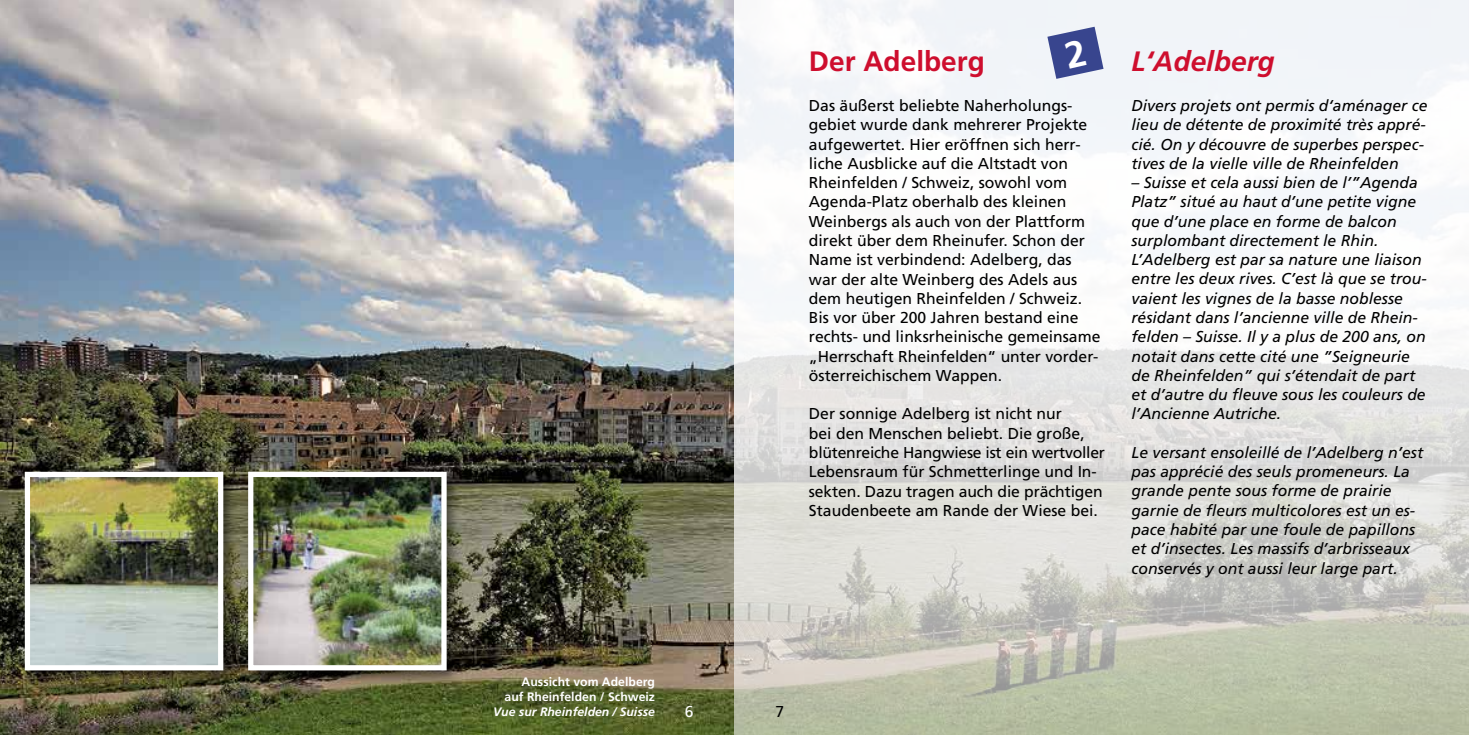
<style>
.page{position:relative;width:1469px;height:735px;background:#fff}
.page>*{position:absolute;margin:0;border:0;box-sizing:border-box;transform-origin:0 0}
.t1{font:700 28px "Frutiger CE";color:#ce0e2e}
.t2{font:italic 700 28px "Frutiger CE";color:#ce0e2e}
.t3{font:italic 15.75px/19.2px "Frutiger";color:#000}
.t4{font:15.75px/19.2px "Frutiger";color:#000}
.t5{font:15.75px "Frutiger";color:#fff}
.t6{font:700 12.25px/14.9px "Frutiger CE";color:#fff;text-align:right}
.t7{font:italic 700 12.25px "Frutiger CE";color:#fff}
</style>
<div class="page">
<img style="left:0;top:0;width:734px;height:734px">
<img style="left:734px;top:0;width:734px;height:734px">
<div style="left:243px;top:467px;width:218px;height:217px;background:#000;opacity:.5"></div>
<img style="left:254px;top:477px;width:186px;height:187px">
<div style="left:248px;top:471px;width:198px;height:199px;border:5px solid #fff"></div>
<div style="left:20px;top:467px;width:217px;height:217px;background:#000;opacity:.5"></div>
<img style="left:31px;top:477px;width:186px;height:187px">
<div style="left:25px;top:471px;width:198px;height:199px;border:5px solid #fff"></div>
<svg style="left:1047px;top:27px;width:56px;height:52px"></svg>
<h1 class="t1" style="left:809px;top:44px;width:177px">Der Adelberg</h1>
<h1 class="t2" style="left:1131px;top:45px;width:145px">L‘Adelberg</h1>
<p class="t4" style="left:809px;top:96px;width:293px">Das äußerst beliebte Naherholungs&shy;gebiet wurde dank mehrerer Projekte aufgewertet. Hier eröffnen sich herr&shy;liche Ausblicke auf die Altstadt von Rheinfelden / Schweiz, sowohl vom Agenda-Platz oberhalb des kleinen Weinbergs als auch von der Plattform direkt über dem Rheinufer. Schon der Name ist verbindend: Adelberg, das war der alte Weinberg des Adels aus dem heutigen Rheinfelden / Schweiz.<br>Bis vor über 200 Jahren bestand eine rechts- und linksrheinische gemeinsame „Herrschaft Rheinfelden“ unter vorder&shy;österreichischem Wappen.</p>
<p class="t4" style="left:809px;top:404px;width:298px">Der sonnige Adelberg ist nicht nur<br>bei den Menschen beliebt. Die große, blütenreiche Hangwiese ist ein wertvoller Lebensraum für Schmetterlinge und In&shy;sekten. Dazu tragen auch die prächtigen Staudenbeete am Rande der Wiese bei.</p>
<p class="t3" style="left:1131px;top:96px;width:297px">Divers projets ont permis d‘aménager ce lieu de détente de proximité très appré&shy;cié. On y découvre de superbes perspec&shy;tives de la vielle ville de Rheinfelden</p>
<p class="t3" style="left:1131px;top:173px;width:296px">– Suisse et cela aussi bien de l’”Agenda Platz” situé au haut d’une petite vigne que d’une place en forme de balcon surplombant directement le Rhin.<br>L’Adelberg est par sa nature une liaison entre les deux rives. C’est là que se trou&shy;vaient les vignes de la basse noblesse résidant dans l’ancienne ville de Rhein&shy;felden – Suisse. Il y a plus de 200 ans, on notait dans cette cité une ”Seigneurie de Rheinfelden” qui s’étendait de part et d’autre du fleuve sous les couleurs de l’Ancienne Autriche.</p>
<p class="t3" style="left:1131px;top:442px;width:293px">Le versant ensoleillé de l’Adelberg n’est pas apprécié des seuls promeneurs. La grande pente sous forme de prairie garnie de fleurs multicolores est un es&shy;pace habité par une foule de papillons et d’insectes. Les massifs d’arbrisseaux conservés y ont aussi leur large part.</p>
<p class="t6" style="left:504px;top:674px;width:152px">Aussicht vom Adelberg auf Rheinfelden / Schweiz</p>
<p class="t7" style="left:493px;top:704px;width:163px">Vue sur Rheinfelden / Suisse</p>
<p class="t5" style="left:685px;top:702px;width:10px">6</p>
<p class="t4" style="left:775px;top:701px;width:10px">7</p>
</div>
